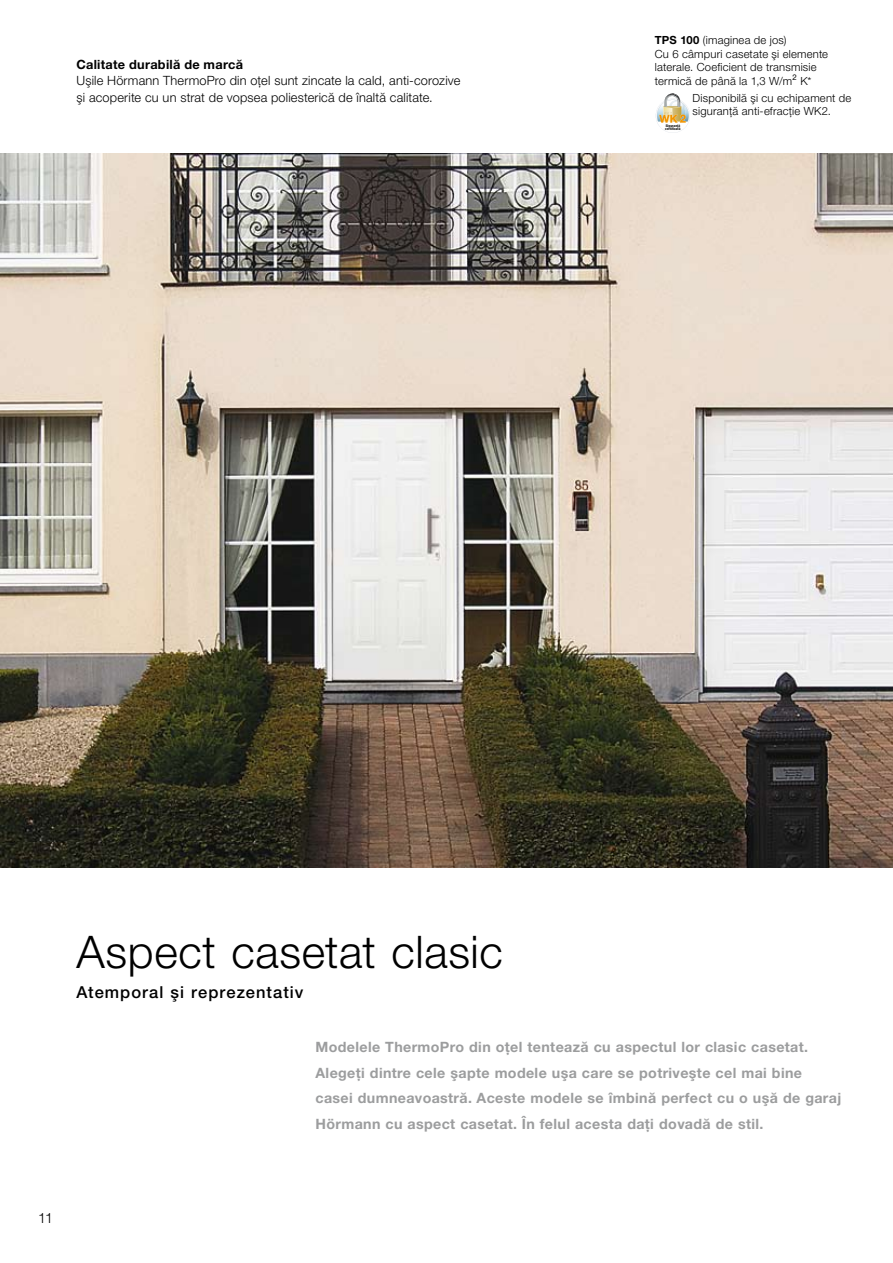
<style>
.page{position:relative;width:893px;height:1263px;background:#fff}
.page>*{position:absolute;margin:0;border:0;box-sizing:border-box;transform-origin:0 0}
.t1{font:300 45px "Hoermann Helvetica Neue";letter-spacing:.015em;color:#000}
.t2{font:500 16.5px "Hoermann Helvetica Neue";letter-spacing:.065em;color:#000}
.t3{font:700 14.25px/25.5px "Hoermann Helvetica Neue";letter-spacing:.025em;color:#9c9d9e}
.t4{font:300 14.25px "Hoermann Helvetica Neue";color:#000}
.t5{font:300 12.75px/16.5px "Hoermann Helvetica Neue";letter-spacing:.015em;color:#000}
.t6{font:700 12.75px "Hoermann Helvetica Neue";letter-spacing:.02em;color:#000}
.t7{font:300 11.25px/13.5px "Hoermann Helvetica Neue";letter-spacing:.015em;color:#000}
.t8{font:700 condensed 3.6px/3.8px "Hoermann Helvetica Neue";letter-spacing:.015em;color:#000}
.s1{font-weight:700}
</style>
<div class="page">
<img style="left:0;top:153px;width:893px;height:714px">
<svg style="left:656px;top:94px;width:34px;height:39px"></svg>
<p class="t6" style="left:77px;top:55px;width:168px">Calitate durabilă de marcă</p>
<p class="t5" style="left:77px;top:71px;width:385px">Uşile Hörmann ThermoPro din oţel sunt zincate la cald, anti-corozive şi acoperite cu un strat de vopsea poliesterică de înaltă calitate.</p>
<p class="t7" style="left:655px;top:33px;width:175px"><span class="s1">TPS 100</span> (imaginea de jos)<br>Cu 6 câmpuri casetate şi elemente laterale. Coeficient de transmisie termică de până la 1,3 W/m<sup>2</sup> K*</p>
<p class="t8" style="left:665px;top:123px;width:17px">Siguranţă certificată</p>
<p class="t7" style="left:693px;top:90px;width:160px">Disponibilă şi cu echipament de siguranţă anti-efracţie WK2.</p>
<h1 class="t1" style="left:77px;top:920px;width:428px">Aspect casetat clasic</h1>
<p class="t2" style="left:77px;top:980px;width:228px">Atemporal şi reprezentativ</p>
<p class="t3" style="left:315px;top:1033px;width:527px">Modelele ThermoPro din oţel tentează cu aspectul lor clasic casetat.<br>Alegeţi dintre cele şapte modele uşa care se potriveşte cel mai bine casei dumneavoastră. Aceste modele se îmbină perfect cu o uşă de garaj Hörmann cu aspect casetat. În felul acesta daţi dovadă de stil.</p>
<p class="t4" style="left:38px;top:1207px;width:16px">11</p>
</div>
